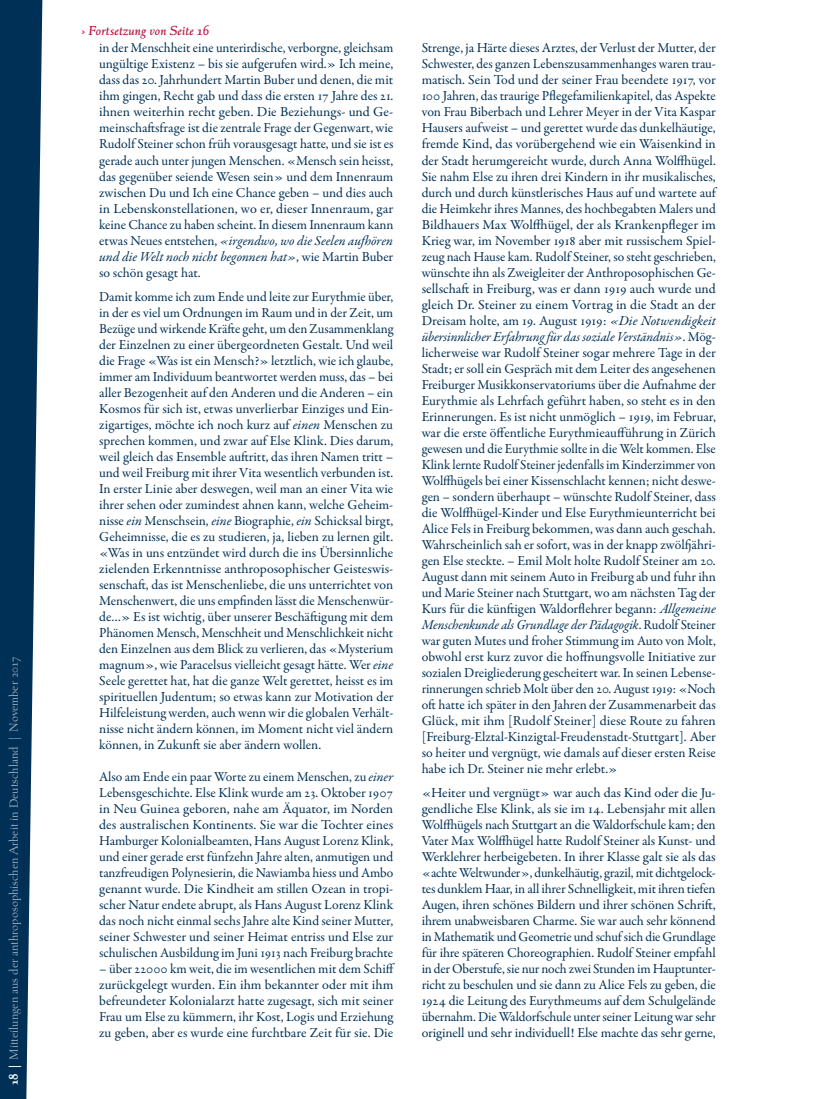
<style>
.page{position:relative;width:815px;height:1099px;background:#fff}
.page>*{position:absolute;margin:0;border:0;box-sizing:border-box;transform-origin:0 0}
.t1{font:13.75px/16px "Garamond Premr Pro";letter-spacing:-.005em;color:#003056;text-align:justify}
.t2{font:italic 500 13.75px "Albertan Pro";color:#b5123e}
.t3{font:300 12.5px "Albertan Pro";color:#b3c1cc}
.s1{font-weight:700;color:#fff}
.s2{font-style:italic}
</style>
<div class="page">
<svg style="left:0;top:0;width:43px;height:1098px;fill:#003056"></svg>
<p class="t3" style="left:6px;top:1084px;width:429px;rotate:-90deg"><span class="s1">18 |</span> Mitteilungen aus der anthroposophischen Arbeit in Deutschland | November 2017</p>
<p class="t2" style="left:81px;top:22px;width:129px">› Fortsetzung von Seite 16</p>
<p class="t1" style="left:99px;top:40px;width:296px">in der Menschheit eine unterirdische, verborgne, gleichsam ungültige Existenz – bis sie aufgerufen wird.» Ich meine, dass das 20. Jahrhundert Martin Buber und denen, die mit ihm gingen, Recht gab und dass die ersten 17 Jahre des 21. ihnen weiterhin recht geben. Die Beziehungs- und Ge&shy;meinschaftsfrage ist die zentrale Frage der Gegenwart, wie Rudolf Steiner schon früh vorausgesagt hatte, und sie ist es gerade auch unter jungen Menschen. «Mensch sein heisst, das gegenüber seiende Wesen sein» und dem Innenraum zwischen Du und Ich eine Chance geben – und dies auch in Lebenskonstellationen, wo er, dieser Innenraum, gar keine Chance zu haben scheint. In diesem Innenraum kann etwas Neues entstehen, <span class="s2">«irgendwo, wo die Seelen aufhören und die Welt noch nicht begonnen hat»</span>, wie Martin Buber so schön gesagt hat.</p>
<p class="t1" style="left:99px;top:288px;width:296px">Damit komme ich zum Ende und leite zur Eurythmie über, in der es viel um Ordnungen im Raum und in der Zeit, um Bezüge und wirkende Kräfte geht, um den Zusammenklang der Einzelnen zu einer übergeordneten Gestalt. Und weil die Frage «Was ist ein Mensch?» letztlich, wie ich glaube, immer am Individuum beantwortet werden muss, das – bei aller Bezogenheit auf den Anderen und die Anderen – ein Kosmos für sich ist, etwas unverlierbar Einziges und Ein&shy;zigartiges, möchte ich noch kurz auf <span class="s2">einen</span> Menschen zu sprechen kommen, und zwar auf Else Klink. Dies darum, weil gleich das Ensemble auftritt, das ihren Namen tritt – und weil Freiburg mit ihrer Vita wesentlich verbunden ist.<br>In erster Linie aber deswegen, weil man an einer Vita wie ihrer sehen oder zumindest ahnen kann, welche Geheim&shy;nisse <span class="s2">ein</span> Menschsein, <span class="s2">eine</span> Biographie, <span class="s2">ein</span> Schicksal birgt, Geheimnisse, die es zu studieren, ja, lieben zu lernen gilt. «Was in uns entzündet wird durch die ins Übersinnliche zielenden Erkenntnisse anthroposophischer Geisteswis&shy;senschaft, das ist Menschenliebe, die uns unterrichtet von Menschenwert, die uns empfinden lässt die Menschenwür&shy;de…» Es ist wichtig, über unserer Beschäftigung mit dem Phänomen Mensch, Menschheit und Menschlichkeit nicht den Einzelnen aus dem Blick zu verlieren, das «Mysterium magnum», wie Paracelsus vielleicht gesagt hätte. Wer <span class="s2">eine </span>Seele gerettet hat, hat die ganze Welt gerettet, heisst es im spirituellen Judentum; so etwas kann zur Motivation der Hilfeleistung werden, auch wenn wir die globalen Verhält&shy;nisse nicht ändern können, im Moment nicht viel ändern können, in Zukunft sie aber ändern wollen.</p>
<p class="t1" style="left:99px;top:768px;width:296px">Also am Ende ein paar Worte zu einem Menschen, zu <span class="s2">einer </span>Lebensgeschichte. Else Klink wurde am 23. Oktober 1907 in Neu Guinea geboren, nahe am Äquator, im Norden des australischen Kontinents. Sie war die Tochter eines Hamburger Kolonialbeamten, Hans August Lorenz Klink, und einer gerade erst fünfzehn Jahre alten, anmutigen und tanzfreudigen Polynesierin, die Nawiamba hiess und Ambo genannt wurde. Die Kindheit am stillen Ozean in tropi&shy;scher Natur endete abrupt, als Hans August Lorenz Klink das noch nicht einmal sechs Jahre alte Kind seiner Mutter, seiner Schwester und seiner Heimat entriss und Else zur schulischen Ausbildung im Juni 1913 nach Freiburg brachte</p>
<p class="t1" style="left:99px;top:960px;width:297px">– über 22000 km weit, die im wesentlichen mit dem Schiff zurückgelegt wurden. Ein ihm bekannter oder mit ihm befreundeter Kolonialarzt hatte zugesagt, sich mit seiner Frau um Else zu kümmern, ihr Kost, Logis und Erziehung zu geben, aber es wurde eine furchtbare Zeit für sie. Die</p>
<p class="t1" style="left:422px;top:40px;width:296px">Strenge, ja Härte dieses Arztes, der Verlust der Mutter, der Schwester, des ganzen Lebenszusammenhanges waren trau&shy;matisch. Sein Tod und der seiner Frau beendete 1917, vor 100 Jahren, das traurige Pflegefamilienkapitel, das Aspekte von Frau Biberbach und Lehrer Meyer in der Vita Kaspar Hausers aufweist – und gerettet wurde das dunkelhäutige, fremde Kind, das vorübergehend wie ein Waisenkind in der Stadt herumgereicht wurde, durch Anna Wolffhügel.<br>Sie nahm Else zu ihren drei Kindern in ihr musikalisches, durch und durch künstlerisches Haus auf und wartete auf die Heimkehr ihres Mannes, des hochbegabten Malers und Bildhauers Max Wolffhügel, der als Krankenpfleger im Krieg war, im November 1918 aber mit russischem Spiel&shy;zeug nach Hause kam. Rudolf Steiner, so steht geschrieben, wünschte ihn als Zweigleiter der Anthroposophischen Ge&shy;sellschaft in Freiburg, was er dann 1919 auch wurde und gleich Dr. Steiner zu einem Vortrag in die Stadt an der Dreisam holte, am 19. August 1919: <span class="s2">«Die Notwendigkeit übersinnlicher Erfahrung für das soziale Verständnis»</span>. Mög&shy;licherweise war Rudolf Steiner sogar mehrere Tage in der Stadt; er soll ein Gespräch mit dem Leiter des angesehenen Freiburger Musikkonservatoriums über die Aufnahme der Eurythmie als Lehrfach geführt haben, so steht es in den Erinnerungen. Es ist nicht unmöglich – 1919, im Februar, war die erste öffentliche Eurythmieaufführung in Zürich gewesen und die Eurythmie sollte in die Welt kommen. Else Klink lernte Rudolf Steiner jedenfalls im Kinderzimmer von Wolffhügels bei einer Kissenschlacht kennen; nicht deswe&shy;gen – sondern überhaupt – wünschte Rudolf Steiner, dass die Wolffhügel-Kinder und Else Eurythmieunterricht bei Alice Fels in Freiburg bekommen, was dann auch geschah.<br>Wahrscheinlich sah er sofort, was in der knapp zwölfjähri&shy;gen Else steckte. – Emil Molt holte Rudolf Steiner am 20.<br>August dann mit seinem Auto in Freiburg ab und fuhr ihn und Marie Steiner nach Stuttgart, wo am nächsten Tag der Kurs für die künftigen Waldorflehrer begann: <span class="s2">Allgemeine Menschenkunde als Grundlage der Pädagogik</span>. Rudolf Steiner war guten Mutes und froher Stimmung im Auto von Molt, obwohl erst kurz zuvor die hoffnungsvolle Initiative zur sozialen Dreigliederung gescheitert war. In seinen Lebense&shy;rinnerungen schrieb Molt über den 20. August 1919: «Noch oft hatte ich später in den Jahren der Zusammenarbeit das Glück, mit ihm [Rudolf Steiner] diese Route zu fahren [Freiburg-Elztal-Kinzigtal-Freudenstadt-Stuttgart]. Aber so heiter und vergnügt, wie damals auf dieser ersten Reise habe ich Dr. Steiner nie mehr erlebt.»</p>
<p class="t1" style="left:422px;top:784px;width:296px">«Heiter und vergnügt» war auch das Kind oder die Ju&shy;gendliche Else Klink, als sie im 14. Lebensjahr mit allen Wolffhügels nach Stuttgart an die Waldorfschule kam; den Vater Max Wolffhügel hatte Rudolf Steiner als Kunst- und Werklehrer herbeigebeten. In ihrer Klasse galt sie als das «achte Weltwunder», dunkelhäutig, grazil, mit dichtgelock&shy;tes dunklem Haar, in all ihrer Schnelligkeit, mit ihren tiefen Augen, ihren schönes Bildern und ihrer schönen Schrift, ihrem unabweisbaren Charme. Sie war auch sehr könnend in Mathematik und Geometrie und schuf sich die Grundlage für ihre späteren Choreographien. Rudolf Steiner empfahl in der Oberstufe, sie nur noch zwei Stunden im Hauptunter&shy;richt zu beschulen und sie dann zu Alice Fels zu geben, die 1924 die Leitung des Eurythmeums auf dem Schulgelände übernahm. Die Waldorfschule unter seiner Leitung war sehr originell und sehr individuell! Else machte das sehr gerne,</p>
</div>
